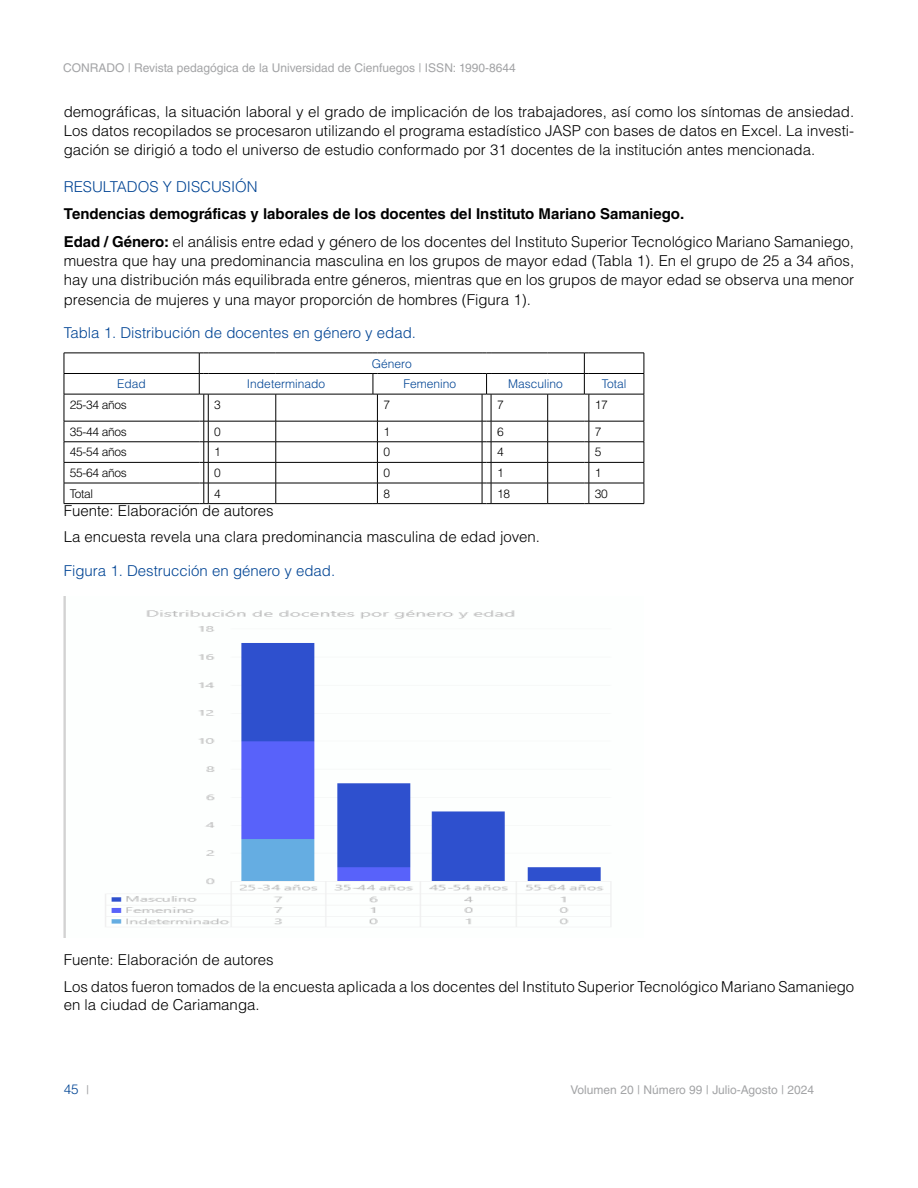
<style>
.page{position:relative;width:918px;height:1188px;background:#fff}
.page>*{position:absolute;margin:0;border:0;box-sizing:border-box;transform-origin:0 0}
.t1{font:300 15px/19.2px "Helvetica LT Std";color:#000}
.t2{font:300 15px "Helvetica LT Std";color:#004494}
.t3{font:300 13.5px "Helvetica LT Std";color:#004494}
.t4{font:12px "Helvetica LT Std";color:#a3a4a6}
.t5{font:300 12px "Helvetica LT Std";letter-spacing:-.03em;color:#000}
.t6{font:300 12px "Helvetica LT Std";color:#004494}
.s1{font-weight:700}
.s2{font-weight:400;font-size:12px;color:#a3a4a6}
</style>
<div class="page">
<hr style="left:64px;top:353px;width:135px;height:1px;background:#000">
<hr style="left:208px;top:353px;width:68px;height:1px;background:#000">
<hr style="left:276px;top:353px;width:97px;height:1px;background:#000">
<hr style="left:377px;top:353px;width:105px;height:1px;background:#000">
<hr style="left:491px;top:353px;width:57px;height:1px;background:#000">
<hr style="left:548px;top:353px;width:36px;height:1px;background:#000">
<hr style="left:589px;top:353px;width:55px;height:1px;background:#000">
<hr style="left:64px;top:373px;width:135px;height:1px;background:#000">
<hr style="left:208px;top:373px;width:68px;height:1px;background:#000">
<hr style="left:276px;top:373px;width:97px;height:1px;background:#000">
<hr style="left:377px;top:373px;width:105px;height:1px;background:#000">
<hr style="left:491px;top:373px;width:57px;height:1px;background:#000">
<hr style="left:548px;top:373px;width:36px;height:1px;background:#000">
<hr style="left:589px;top:373px;width:55px;height:1px;background:#000">
<hr style="left:64px;top:394px;width:135px;height:1px;background:#000">
<hr style="left:208px;top:394px;width:68px;height:1px;background:#000">
<hr style="left:276px;top:394px;width:97px;height:1px;background:#000">
<hr style="left:377px;top:394px;width:105px;height:1px;background:#000">
<hr style="left:491px;top:394px;width:57px;height:1px;background:#000">
<hr style="left:548px;top:394px;width:36px;height:1px;background:#000">
<hr style="left:589px;top:394px;width:55px;height:1px;background:#000">
<hr style="left:64px;top:421px;width:135px;height:1px;background:#000">
<hr style="left:208px;top:421px;width:68px;height:1px;background:#000">
<hr style="left:276px;top:421px;width:97px;height:1px;background:#000">
<hr style="left:377px;top:421px;width:105px;height:1px;background:#000">
<hr style="left:491px;top:421px;width:57px;height:1px;background:#000">
<hr style="left:548px;top:421px;width:36px;height:1px;background:#000">
<hr style="left:589px;top:421px;width:55px;height:1px;background:#000">
<hr style="left:64px;top:442px;width:135px;height:1px;background:#000">
<hr style="left:208px;top:442px;width:68px;height:1px;background:#000">
<hr style="left:276px;top:442px;width:97px;height:1px;background:#000">
<hr style="left:377px;top:442px;width:105px;height:1px;background:#000">
<hr style="left:491px;top:442px;width:57px;height:1px;background:#000">
<hr style="left:548px;top:442px;width:36px;height:1px;background:#000">
<hr style="left:589px;top:442px;width:55px;height:1px;background:#000">
<hr style="left:64px;top:462px;width:135px;height:1px;background:#000">
<hr style="left:208px;top:462px;width:68px;height:1px;background:#000">
<hr style="left:276px;top:462px;width:97px;height:1px;background:#000">
<hr style="left:377px;top:462px;width:105px;height:1px;background:#000">
<hr style="left:491px;top:462px;width:57px;height:1px;background:#000">
<hr style="left:548px;top:462px;width:36px;height:1px;background:#000">
<hr style="left:589px;top:462px;width:55px;height:1px;background:#000">
<hr style="left:64px;top:483px;width:135px;height:1px;background:#000">
<svg style="left:64px;top:353px;width:1px;height:150px"></svg>
<hr style="left:208px;top:483px;width:68px;height:1px;background:#000">
<hr style="left:276px;top:483px;width:97px;height:1px;background:#000">
<svg style="left:276px;top:394px;width:1px;height:109px"></svg>
<hr style="left:377px;top:483px;width:105px;height:1px;background:#000">
<hr style="left:491px;top:483px;width:57px;height:1px;background:#000">
<hr style="left:548px;top:483px;width:36px;height:1px;background:#000">
<svg style="left:547px;top:394px;width:1px;height:109px"></svg>
<hr style="left:589px;top:483px;width:55px;height:1px;background:#000">
<svg style="left:644px;top:353px;width:1px;height:150px"></svg>
<hr style="left:64px;top:503px;width:135px;height:1px;background:#000">
<svg style="left:199px;top:353px;width:10px;height:151px"></svg>
<hr style="left:208px;top:503px;width:68px;height:1px;background:#000">
<hr style="left:276px;top:503px;width:97px;height:1px;background:#000">
<svg style="left:373px;top:373px;width:5px;height:131px"></svg>
<hr style="left:377px;top:503px;width:105px;height:1px;background:#000">
<svg style="left:482px;top:373px;width:10px;height:131px"></svg>
<hr style="left:491px;top:503px;width:57px;height:1px;background:#000">
<hr style="left:548px;top:503px;width:36px;height:1px;background:#000">
<svg style="left:584px;top:353px;width:6px;height:151px"></svg>
<hr style="left:589px;top:503px;width:55px;height:1px;background:#000">
<img style="left:64px;top:596px;width:547px;height:341px">
<p class="t4" style="left:63px;top:61px;width:454px">CONRADO | Revista pedagógica de la Universidad de Cienfuegos | ISSN: 1990-8644</p>
<p class="t1" style="left:64px;top:102px;width:792px;text-align:justify">demográficas, la situación laboral y el grado de implicación de los trabajadores, así como los síntomas de ansiedad.<br>Los datos recopilados se procesaron utilizando el programa estadístico JASP con bases de datos en Excel. La investi&shy;gación se dirigió a todo el universo de estudio conformado por 31 docentes de la institución antes mencionada.</p>
<p class="t2" style="left:64px;top:177px;width:195px">RESULTADOS Y DISCUSIÓN</p>
<p class="t1" style="left:64px;top:200px;width:792px;line-height:27.8px"><span class="s1">Tendencias demográficas y laborales de los docentes del Instituto Mariano Samaniego.<br>Edad / Género:</span> el análisis entre edad y género de los docentes del Instituto Superior Tecnológico Mariano Samaniego,</p>
<p class="t1" style="left:64px;top:251px;width:792px;text-align:justify">muestra que hay una predominancia masculina en los grupos de mayor edad (Tabla 1). En el grupo de 25 a 34 años, hay una distribución más equilibrada entre géneros, mientras que en los grupos de mayor edad se observa una menor presencia de mujeres y una mayor proporción de hombres (Figura 1).</p>
<p class="t2" style="left:64px;top:324px;width:354px">Tabla 1. Distribución de docentes en género y edad.</p>
<p class="t6" style="left:372px;top:356px;width:41px">Género</p>
<p class="t6" style="left:117px;top:376px;width:30px">Edad</p>
<p class="t6" style="left:247px;top:376px;width:80px">Indeterminado</p>
<p class="t6" style="left:403px;top:376px;width:54px">Femenino</p>
<p class="t6" style="left:508px;top:376px;width:56px">Masculino</p>
<p class="t6" style="left:602px;top:376px;width:26px">Total</p>
<p class="t5" style="left:70px;top:397px;width:58px">25-34 años</p>
<p class="t5" style="left:214px;top:397px;width:8px">3</p>
<p class="t5" style="left:383px;top:397px;width:8px">7</p>
<p class="t5" style="left:497px;top:397px;width:8px">7</p>
<p class="t5" style="left:595px;top:397px;width:14px">17</p>
<p class="t5" style="left:70px;top:424px;width:58px">35-44 años</p>
<p class="t5" style="left:214px;top:424px;width:8px">0</p>
<p class="t5" style="left:383px;top:424px;width:8px">1</p>
<p class="t5" style="left:497px;top:424px;width:8px">6</p>
<p class="t5" style="left:595px;top:424px;width:8px">7</p>
<p class="t5" style="left:70px;top:445px;width:58px">45-54 años</p>
<p class="t5" style="left:214px;top:445px;width:8px">1</p>
<p class="t5" style="left:383px;top:445px;width:8px">0</p>
<p class="t5" style="left:497px;top:445px;width:8px">4</p>
<p class="t5" style="left:595px;top:445px;width:8px">5</p>
<p class="t5" style="left:70px;top:465px;width:58px">55-64 años</p>
<p class="t5" style="left:214px;top:465px;width:8px">0</p>
<p class="t5" style="left:383px;top:465px;width:8px">0</p>
<p class="t5" style="left:497px;top:465px;width:8px">1</p>
<p class="t5" style="left:595px;top:465px;width:8px">1</p>
<p class="t5" style="left:70px;top:486px;width:25px">Total</p>
<p class="t5" style="left:214px;top:486px;width:8px">4</p>
<p class="t5" style="left:383px;top:486px;width:8px">8</p>
<p class="t5" style="left:497px;top:486px;width:14px">18</p>
<p class="t5" style="left:595px;top:486px;width:14px">30</p>
<p class="t1" style="left:64px;top:497px;width:478px;line-height:26.5px">Fuente: Elaboración de autores<br>La encuesta revela una clara predominancia masculina de edad joven.</p>
<p class="t2" style="left:64px;top:561px;width:273px">Figura 1. Destrucción en género y edad.</p>
<p class="t1" style="left:64px;top:946px;width:792px;line-height:26.5px">Fuente: Elaboración de autores<br>Los datos fueron tomados de la encuesta aplicada a los docentes del Instituto Superior Tecnológico Mariano Samaniego</p>
<p class="t1" style="left:64px;top:995px;width:197px">en la ciudad de Cariamanga.</p>
<p class="t3" style="left:64px;top:1081px;width:27px">45 <span class="s2">|</span></p>
<p class="t4" style="left:571px;top:1083px;width:245px">Volumen 20 | Número 99 | Julio-Agosto | 2024</p>
</div>
